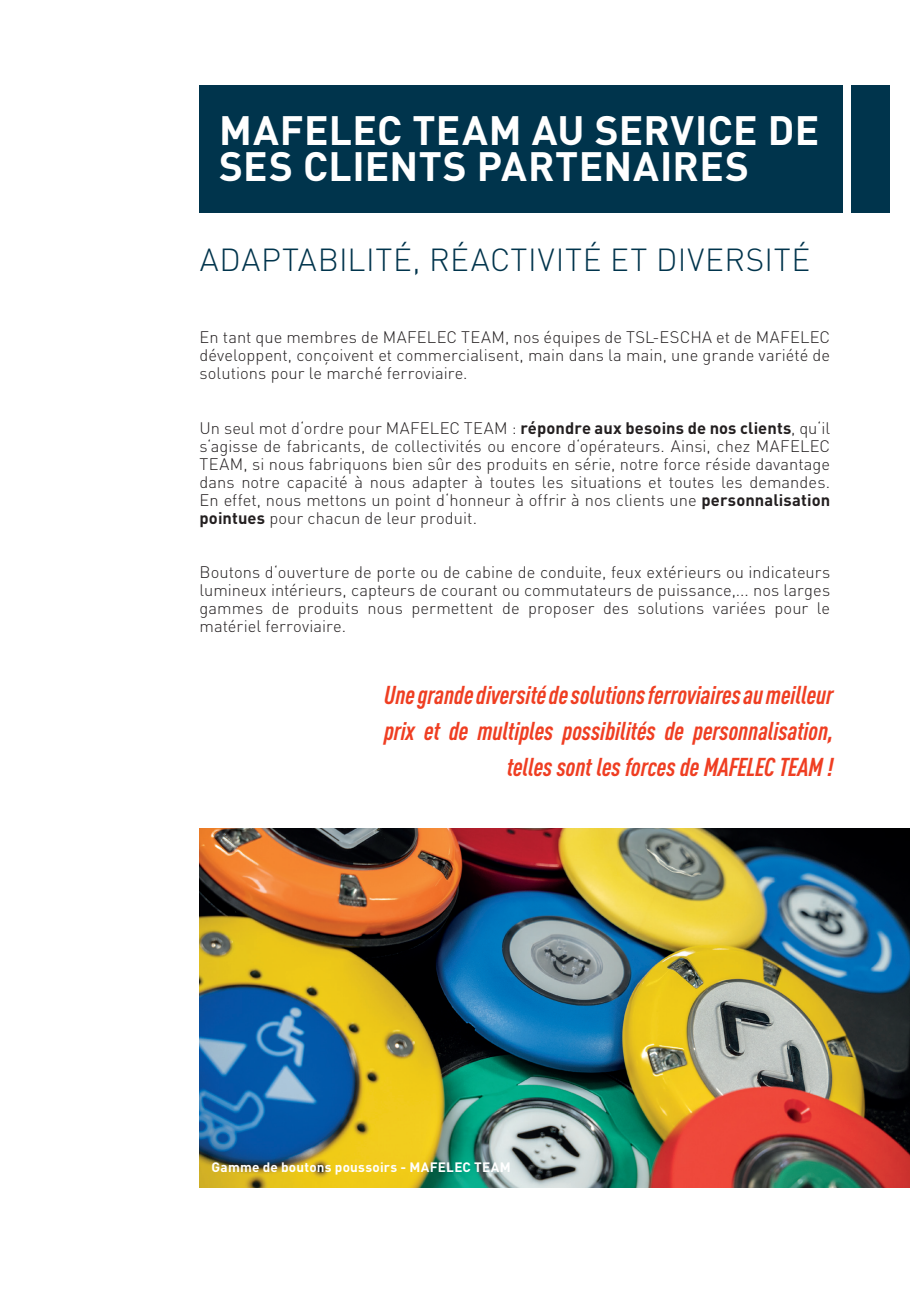
<style>
.page{position:relative;width:910px;height:1289px;background:#fff}
.page>*{position:absolute;margin:0;border:0;box-sizing:border-box;transform-origin:0 0}
.t1{font:700 40.5px/36px "DIN Pro";letter-spacing:.01em;color:#fff}
.t2{font:300 31.5px "DIN Pro";letter-spacing:.02em;color:#00344c}
.t3{font:italic 700 condensed 25.5px/36px "DIN Pro";color:#ef3e22;text-align:right}
.t4{font:300 16.5px/18px "DIN Pro";letter-spacing:.005em;color:#231f20;text-align:justify}
.t5{font:700 13.5px "DIN Pro";letter-spacing:.02em;color:#fff}
.s1{font-weight:700}
</style>
<div class="page">
<div style="left:200px;top:85px;width:643px;height:128px;background:#00344c"></div>
<div style="left:851px;top:85px;width:39px;height:128px;background:#00344c"></div>
<img style="left:200px;top:828px;width:710px;height:359px">
<h1 class="t1" style="left:219px;top:108px;width:602px">MAFELEC TEAM AU SERVICE DE<br>SES CLIENTS PARTENAIRES</h1>
<h2 class="t2" style="left:200px;top:236px;width:612px">ADAPTABILITÉ, RÉACTIVITÉ ET DIVERSITÉ</h2>
<p class="t4" style="left:200px;top:327px;width:632px">En tant que membres de MAFELEC TEAM, nos équipes de TSL-ESCHA et de MAFELEC développent, conçoivent et commercialisent, main dans la main, une grande variété de solutions pour le marché ferroviaire.</p>
<p class="t4" style="left:200px;top:417px;width:632px">Un seul mot d‘ordre pour MAFELEC TEAM : <span class="s1">répondre aux besoins de nos clients</span>, qu‘il s‘agisse de fabricants, de collectivités ou encore d‘opérateurs. Ainsi, chez MAFELEC TEAM, si nous fabriquons bien sûr des produits en série, notre force réside davantage dans notre capacité à nous adapter à toutes les situations et toutes les demandes.<br>En effet, nous mettons un point d‘honneur à offrir à nos clients une <span class="s1">personnalisation pointues</span> pour chacun de leur produit.</p>
<p class="t4" style="left:200px;top:561px;width:632px">Boutons d‘ouverture de porte ou de cabine de conduite, feux extérieurs ou indicateurs lumineux intérieurs, capteurs de courant ou commutateurs de puissance,... nos larges gammes de produits nous permettent de proposer des solutions variées pour le matériel ferroviaire.</p>
<h3 class="t3" style="left:384px;top:674px;width:451px">Une grande diversité de solutions ferroviaires au meilleur prix et de multiples possibilités de personnalisation, telles sont les forces de MAFELEC TEAM !</h3>
<p class="t5" style="left:212px;top:1155px;width:301px">Gamme de boutons poussoirs - MAFELEC TEAM</p>
</div>
